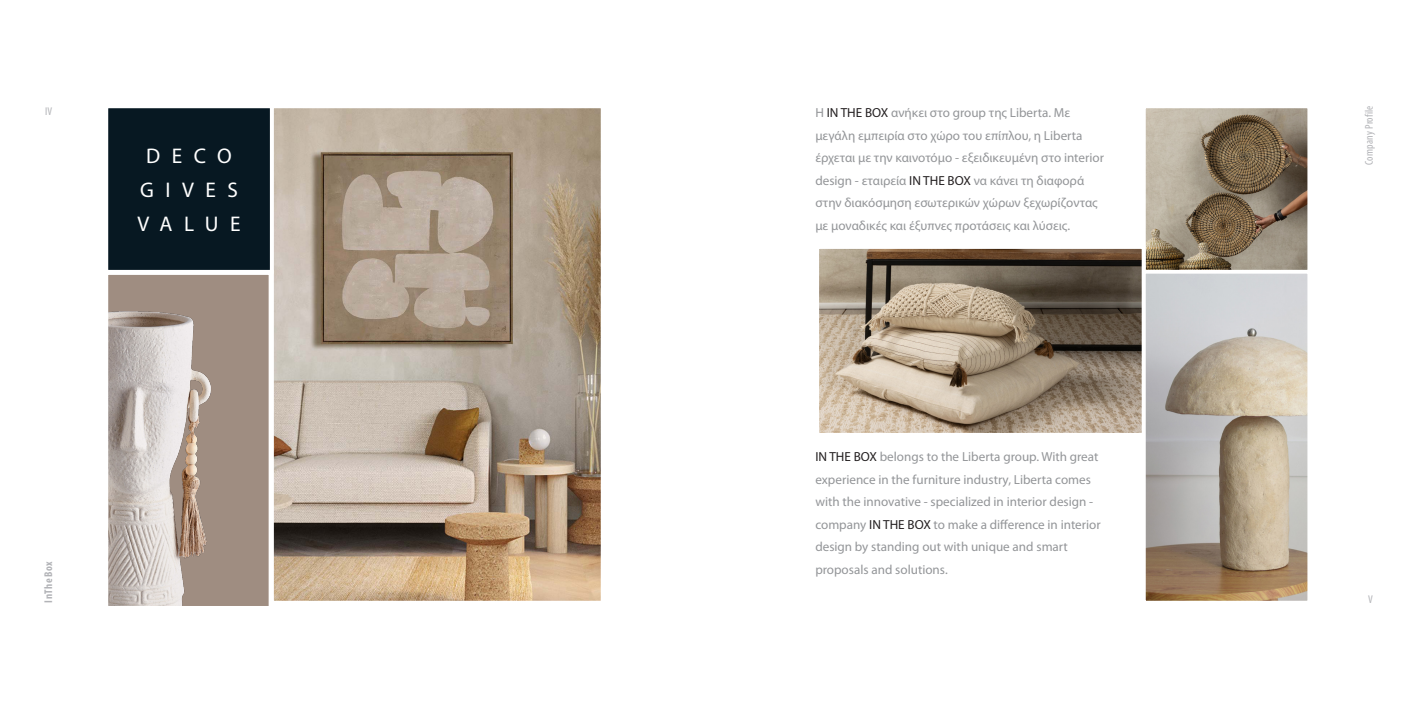
<style>
.page{position:relative;width:1418px;height:709px;background:#fff}
.page>*{position:absolute;margin:0;border:0;box-sizing:border-box;transform-origin:0 0}
.t1{font:21.25px/34px "Myriad Pro";letter-spacing:.54em;color:#fff}
.t2{font:13.12px/22.5px "Myriad Pro";color:#939598}
.t3{font:condensed 11.25px "Myriad Pro";letter-spacing:.02em;color:#b2b3b7}
.t4{font:700 condensed 11.25px "Myriad Pro";letter-spacing:.06em;color:#b2b3b7}
.s1{color:#231f20}
</style>
<div class="page">
<img style="left:1146px;top:109px;width:160px;height:490px">
<div style="left:1141px;top:104px;width:170px;height:170px;border:4px solid #fff"></div>
<img style="left:820px;top:250px;width:320px;height:181px">
<div style="left:815px;top:245px;width:330px;height:191px;border:4px solid #fff"></div>
<div style="left:1141px;top:270px;width:170px;height:334px;border:4px solid #fff"></div>
<img style="left:275px;top:109px;width:324px;height:490px">
<div style="left:270px;top:104px;width:334px;height:500px;border:4px solid #fff"></div>
<div style="left:106px;top:106px;width:166px;height:166px;background:#071822"></div>
<div style="left:104px;top:104px;width:170px;height:170px;border:4px solid #fff"></div>
<img style="left:109px;top:276px;width:158px;height:328px">
<div style="left:104px;top:271px;width:168px;height:338px;border:4px solid #fff"></div>
<p class="t3" style="left:45px;top:104px;width:9px">IV</p>
<p class="t1" style="left:140px;top:138px;width:99px">DECO<br>GIVES</p>
<p class="t1" style="left:137px;top:206px;width:105px">VALUE</p>
<p class="t4" style="left:41px;top:602px;width:43px;rotate:-90deg">InTheBox</p>
<p class="t2" style="left:815px;top:102px;width:290px">Η <span class="s1">IN THE BOX</span> ανήκει στο group της Liberta. Με μεγάλη εμπειρία στο χώρο του επίπλου, η Liberta έρχεται με την καινοτόμο - εξειδικευμένη στο interior design - εταιρεία <span class="s1">IN THE BOX</span> να κάνει τη διαφορά στην διακόσμηση εσωτερικών χώρων ξεχωρίζοντας με μοναδικές και έξυπνες προτάσεις και λύσεις.</p>
<p class="t2" style="left:815px;top:445px;width:287px"><span class="s1">IN THE BOX</span> belongs to the Liberta group. With great experience in the furniture industry, Liberta comes with the innovative - specialized in interior design - company <span class="s1">IN THE BOX</span> to make a difference in interior design by standing out with unique and smart proposals and solutions.</p>
<p class="t3" style="left:1362px;top:165px;width:61px;rotate:-90deg">Company Profile</p>
<p class="t3" style="left:1368px;top:592px;width:6px">V</p>
</div>
